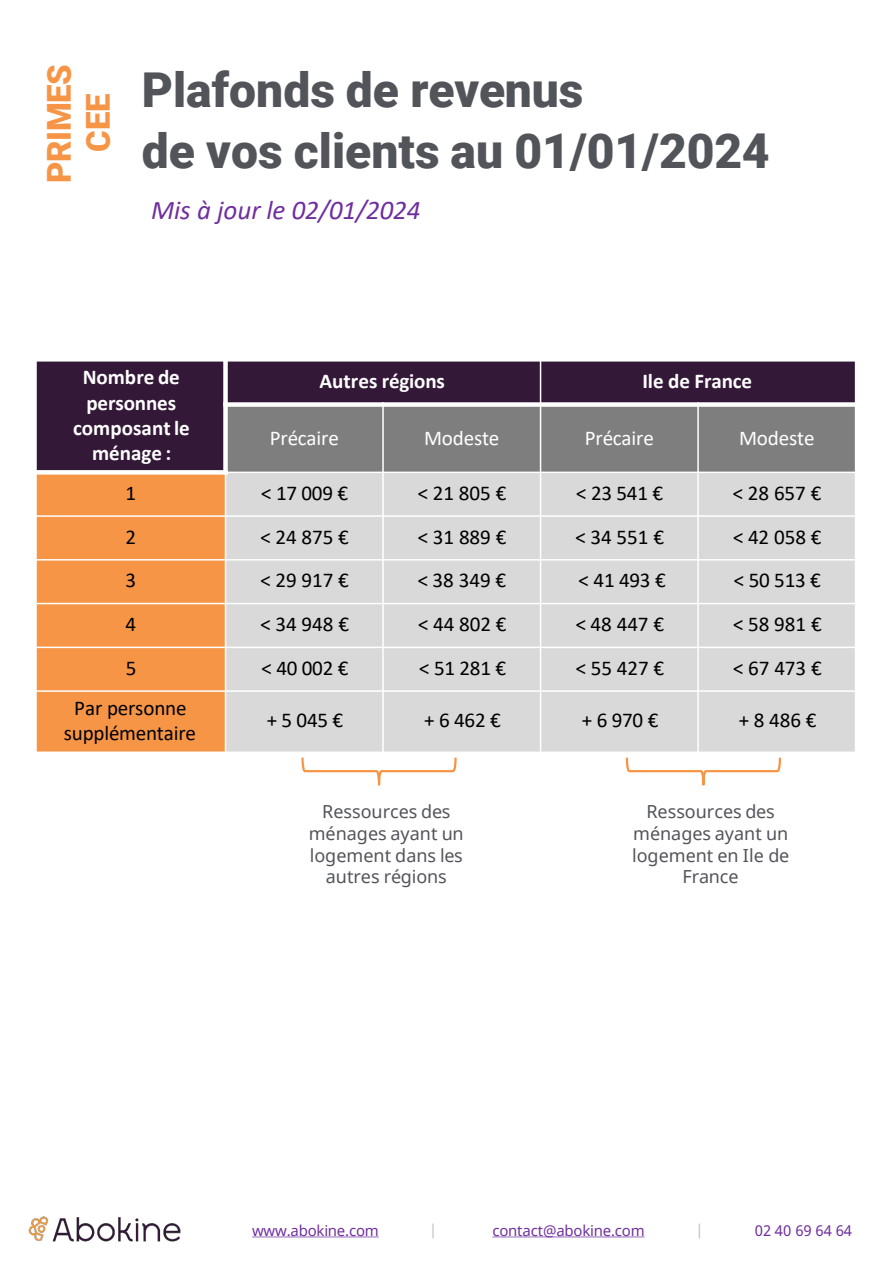
<style>
.page{position:relative;width:893px;height:1264px;background:#fff}
.page>*{position:absolute;margin:0;border:0;box-sizing:border-box;transform-origin:0 0}
.t1{font:900 48px/60.6px "Roboto";color:#52545a}
.t2{font:900 33px/39px "Roboto";letter-spacing:-.015em;color:#f79546;text-align:center}
.t3{font:italic 27px "Calibri";color:#6f2f9f}
.t4{font:21px/25.2px "Calibri";letter-spacing:-.005em;color:#000;text-align:center}
.t5{font:700 21px/25.2px "Calibri";color:#fff;text-align:center}
.t6{font:21px "Calibri";letter-spacing:-.01em;color:#fff}
.t7{font:18px/21.6px "Noto Sans";color:#52545a;text-align:center}
.t8{font:15px "Noto Sans";letter-spacing:-.015em;color:#6f2f9f}
.t9{font:15px "Noto Sans";color:#bebebe}
</style>
<div class="page">
<img style="left:28px;top:1216px;width:153px;height:26px">
<svg style="left:252px;top:1236px;width:127px;height:1px"></svg>
<svg style="left:492px;top:1236px;width:152px;height:1px"></svg>
<svg style="left:625px;top:757px;width:157px;height:29px"></svg>
<svg style="left:301px;top:757px;width:156px;height:29px"></svg>
<div style="left:36px;top:361px;width:189px;height:111px;background:#341838"></div>
<div style="left:225px;top:361px;width:315px;height:43px;background:#341838"></div>
<div style="left:540px;top:361px;width:315px;height:43px;background:#341838"></div>
<div style="left:225px;top:404px;width:158px;height:68px;background:#7e7e7e"></div>
<div style="left:383px;top:404px;width:157px;height:68px;background:#7e7e7e"></div>
<div style="left:540px;top:404px;width:158px;height:68px;background:#7e7e7e"></div>
<div style="left:698px;top:404px;width:157px;height:68px;background:#7e7e7e"></div>
<div style="left:36px;top:472px;width:189px;height:44px;background:#f79546"></div>
<div style="left:225px;top:472px;width:158px;height:44px;background:#d9d9d9"></div>
<div style="left:383px;top:472px;width:157px;height:44px;background:#d9d9d9"></div>
<div style="left:540px;top:472px;width:158px;height:44px;background:#d9d9d9"></div>
<div style="left:698px;top:472px;width:157px;height:44px;background:#d9d9d9"></div>
<div style="left:36px;top:516px;width:189px;height:44px;background:#f79546"></div>
<div style="left:225px;top:516px;width:158px;height:44px;background:#d9d9d9"></div>
<div style="left:383px;top:516px;width:157px;height:44px;background:#d9d9d9"></div>
<div style="left:540px;top:516px;width:158px;height:44px;background:#d9d9d9"></div>
<div style="left:698px;top:516px;width:157px;height:44px;background:#d9d9d9"></div>
<div style="left:36px;top:560px;width:189px;height:43px;background:#f79546"></div>
<div style="left:225px;top:560px;width:158px;height:43px;background:#d9d9d9"></div>
<div style="left:383px;top:560px;width:157px;height:43px;background:#d9d9d9"></div>
<div style="left:540px;top:560px;width:158px;height:43px;background:#d9d9d9"></div>
<div style="left:698px;top:560px;width:157px;height:43px;background:#d9d9d9"></div>
<div style="left:36px;top:603px;width:189px;height:44px;background:#f79546"></div>
<div style="left:225px;top:603px;width:158px;height:44px;background:#d9d9d9"></div>
<div style="left:383px;top:603px;width:157px;height:44px;background:#d9d9d9"></div>
<div style="left:540px;top:603px;width:158px;height:44px;background:#d9d9d9"></div>
<div style="left:698px;top:603px;width:157px;height:44px;background:#d9d9d9"></div>
<div style="left:36px;top:647px;width:189px;height:44px;background:#f79546"></div>
<div style="left:225px;top:647px;width:158px;height:44px;background:#d9d9d9"></div>
<div style="left:383px;top:647px;width:157px;height:44px;background:#d9d9d9"></div>
<div style="left:540px;top:647px;width:158px;height:44px;background:#d9d9d9"></div>
<div style="left:698px;top:647px;width:157px;height:44px;background:#d9d9d9"></div>
<div style="left:36px;top:691px;width:189px;height:61px;background:#f79546"></div>
<div style="left:225px;top:691px;width:158px;height:61px;background:#d9d9d9"></div>
<div style="left:383px;top:691px;width:157px;height:61px;background:#d9d9d9"></div>
<div style="left:540px;top:691px;width:158px;height:61px;background:#d9d9d9"></div>
<div style="left:698px;top:691px;width:157px;height:61px;background:#d9d9d9"></div>
<div style="left:223px;top:360px;width:5px;height:44px;background:#fff"></div>
<div style="left:223px;top:404px;width:5px;height:71px;background:#fff"></div>
<hr style="left:225px;top:475px;width:1px;height:278px;background:#fff">
<hr style="left:382px;top:402px;width:2px;height:351px;background:#fff">
<hr style="left:539px;top:360px;width:2px;height:393px;background:#fff">
<hr style="left:697px;top:402px;width:1px;height:351px;background:#fff">
<div style="left:223px;top:402px;width:633px;height:5px;background:#fff"></div>
<div style="left:35px;top:470px;width:193px;height:5px;background:#fff"></div>
<hr style="left:228px;top:472px;width:628px;height:1px;background:#fff">
<hr style="left:35px;top:515px;width:821px;height:2px;background:#fff">
<hr style="left:35px;top:559px;width:821px;height:1px;background:#fff">
<hr style="left:35px;top:603px;width:821px;height:1px;background:#fff">
<hr style="left:35px;top:646px;width:821px;height:2px;background:#fff">
<hr style="left:35px;top:690px;width:821px;height:2px;background:#fff">
<hr style="left:35px;top:360px;width:2px;height:393px;background:#fff">
<hr style="left:854px;top:360px;width:2px;height:393px;background:#fff">
<hr style="left:35px;top:751px;width:821px;height:2px;background:#fff">
<h2 class="t2" style="left:40px;top:183px;width:120px;rotate:-90deg">PRIMES<br>CEE</h2>
<h1 class="t1" style="left:142px;top:60px;width:629px">Plafonds de revenus<br>de vos clients au 01/01/2024</h1>
<p class="t3" style="left:151px;top:200px;width:271px">Mis à jour le 02/01/2024</p>
<p class="t5" style="left:73px;top:366px;width:118px">Nombre de personnes composant le ménage :</p>
<p class="t5" style="left:319px;top:370px;width:127px">Autres régions</p>
<p class="t5" style="left:642px;top:370px;width:111px">Ile de France</p>
<p class="t6" style="left:270px;top:431px;width:70px">Précaire</p>
<p class="t6" style="left:424px;top:431px;width:77px">Modeste</p>
<p class="t6" style="left:585px;top:431px;width:70px">Précaire</p>
<p class="t6" style="left:739px;top:431px;width:77px">Modeste</p>
<p class="t4" style="left:125px;top:482px;width:12px">1</p>
<p class="t4" style="left:261px;top:482px;width:89px">&lt; 17 009 €</p>
<p class="t4" style="left:418px;top:482px;width:90px">&lt; 21 805 €</p>
<p class="t4" style="left:576px;top:482px;width:89px">&lt; 23 541 €</p>
<p class="t4" style="left:733px;top:482px;width:90px">&lt; 28 657 €</p>
<p class="t4" style="left:125px;top:526px;width:12px">2</p>
<p class="t4" style="left:260px;top:526px;width:90px">&lt; 24 875 €</p>
<p class="t4" style="left:418px;top:526px;width:90px">&lt; 31 889 €</p>
<p class="t4" style="left:575px;top:526px;width:90px">&lt; 34 551 €</p>
<p class="t4" style="left:733px;top:526px;width:90px">&lt; 42 058 €</p>
<p class="t4" style="left:125px;top:569px;width:12px">3</p>
<p class="t4" style="left:260px;top:569px;width:90px">&lt; 29 917 €</p>
<p class="t4" style="left:417px;top:569px;width:90px">&lt; 38 349 €</p>
<p class="t4" style="left:578px;top:569px;width:89px">&lt; 41 493 €</p>
<p class="t4" style="left:733px;top:569px;width:89px">&lt; 50 513 €</p>
<p class="t4" style="left:126px;top:613px;width:12px">4</p>
<p class="t4" style="left:260px;top:613px;width:90px">&lt; 34 948 €</p>
<p class="t4" style="left:418px;top:613px;width:90px">&lt; 44 802 €</p>
<p class="t4" style="left:575px;top:613px;width:90px">&lt; 48 447 €</p>
<p class="t4" style="left:733px;top:613px;width:90px">&lt; 58 981 €</p>
<p class="t4" style="left:126px;top:657px;width:12px">5</p>
<p class="t4" style="left:261px;top:657px;width:89px">&lt; 40 002 €</p>
<p class="t4" style="left:419px;top:657px;width:88px">&lt; 51 281 €</p>
<p class="t4" style="left:575px;top:657px;width:90px">&lt; 55 427 €</p>
<p class="t4" style="left:733px;top:657px;width:90px">&lt; 67 473 €</p>
<p class="t4" style="left:64px;top:697px;width:134px">Par personne supplémentaire</p>
<p class="t4" style="left:267px;top:709px;width:78px">+ 5 045 €</p>
<p class="t4" style="left:424px;top:709px;width:78px">+ 6 462 €</p>
<p class="t4" style="left:581px;top:709px;width:78px">+ 6 970 €</p>
<p class="t4" style="left:739px;top:709px;width:79px">+ 8 486 €</p>
<p class="t7" style="left:309px;top:802px;width:156px">Ressources des ménages ayant un logement dans les autres régions</p>
<p class="t7" style="left:632px;top:802px;width:159px">Ressources des ménages ayant un logement en Ile de<br>France</p>
<p class="t8" style="left:252px;top:1223px;width:128px">www.abokine.com</p>
<p class="t9" style="left:429px;top:1223px;width:10px">|</p>
<p class="t8" style="left:492px;top:1223px;width:154px">contact@abokine.com</p>
<p class="t9" style="left:695px;top:1223px;width:10px">|</p>
<p class="t8" style="left:754px;top:1223px;width:99px">02 40 69 64 64</p>
</div>
